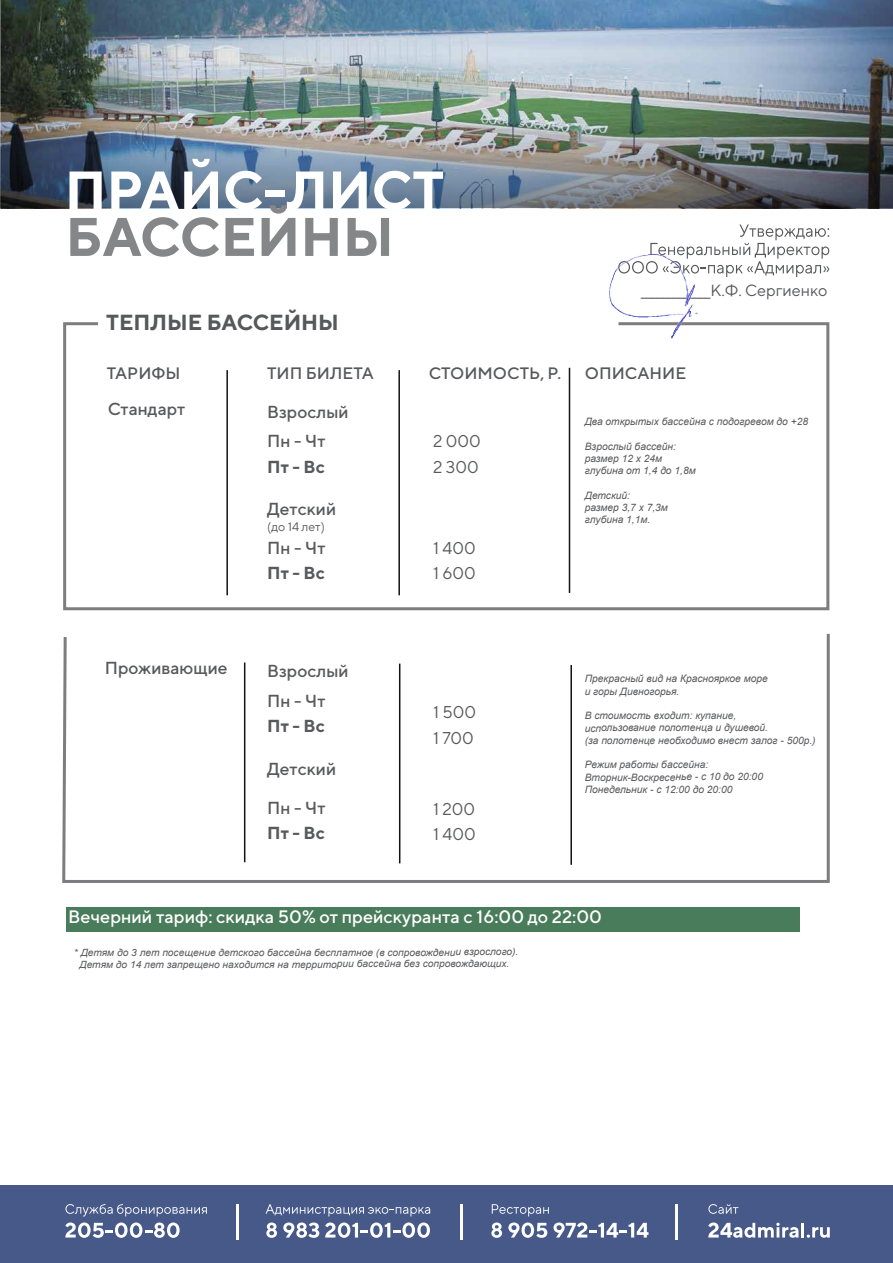
<style>
.page{position:relative;width:893px;height:1263px;background:#fff}
.page>*{position:absolute;margin:0;border:0;box-sizing:border-box;transform-origin:0 0}
.t1{font:700 54.3px "TT Norms";color:#858687}
.t2{font:700 21.75px "TT Norms";color:#57585a}
.t3{font:500 18px "TT Norms";color:#fff}
.t4{font:500 17.4px "TT Norms";color:#58595b}
.t5{font:700 17.4px "TT Norms";color:#58595b}
.t6{font:17.1px/25.7px "TT Norms";color:#58595b}
.t7{font:500 16.5px "TT Norms";color:#57585a}
.t8{font:16.2px "TT Norms";color:#58595b}
.t9{font:12.3px "TT Norms";color:#58595b}
.t10{font:italic 10.2px/12.3px "Arial";color:#58595b}
.t11{font:italic 9.9px/12px "Arial";color:#58595b;text-align:center}
</style>
<div class="page">
<img style="left:0;top:0;width:893px;height:209px">
<img style="left:1px;top:115px;width:892px;height:93px">
<div style="left:1px;top:1185px;width:892px;height:78px;background:#475988"></div>
<svg style="left:65px;top:1204px;width:142px;height:12px"></svg>
<svg style="left:65px;top:1222px;width:115px;height:16px"></svg>
<svg style="left:266px;top:1204px;width:164px;height:12px"></svg>
<svg style="left:266px;top:1222px;width:11px;height:16px"></svg>
<svg style="left:283px;top:1222px;width:36px;height:16px"></svg>
<svg style="left:325px;top:1222px;width:105px;height:16px"></svg>
<svg style="left:492px;top:1204px;width:57px;height:12px"></svg>
<svg style="left:491px;top:1222px;width:11px;height:16px"></svg>
<svg style="left:508px;top:1222px;width:39px;height:16px"></svg>
<svg style="left:553px;top:1222px;width:95px;height:15px"></svg>
<svg style="left:708px;top:1204px;width:30px;height:10px"></svg>
<svg style="left:708px;top:1222px;width:90px;height:16px"></svg>
<hr style="left:801px;top:1223px;width:3px;height:14px;background:#fff">
<svg style="left:807px;top:1227px;width:23px;height:11px"></svg>
<hr style="left:236px;top:1204px;width:3px;height:36px;background:#fff">
<hr style="left:460px;top:1204px;width:2px;height:36px;background:#fff">
<hr style="left:676px;top:1204px;width:2px;height:36px;background:#fff">
<svg style="left:63px;top:322px;width:767px;height:289px"></svg>
<svg style="left:650px;top:224px;width:179px;height:53px"></svg>
<svg style="left:111px;top:159px;width:107px;height:50px"></svg>
<svg style="left:226px;top:171px;width:36px;height:38px"></svg>
<div style="left:265px;top:190px;width:20px;height:7px;background:#fff"></div>
<svg style="left:287px;top:172px;width:36px;height:37px"></svg>
<svg style="left:333px;top:172px;width:34px;height:37px"></svg>
<svg style="left:374px;top:171px;width:69px;height:38px"></svg>
<svg style="left:70px;top:172px;width:32px;height:37px"></svg>
<hr style="left:398px;top:370px;width:2px;height:225px;background:#121314">
<hr style="left:226px;top:370px;width:2px;height:225px;background:#121314">
<svg style="left:62px;top:633px;width:768px;height:250px"></svg>
<img style="left:595px;top:249px;width:117px;height:105px">
<div style="left:67px;top:907px;width:733px;height:24px;background:#497c5b"></div>
<h1 class="t1" style="left:65px;top:203px;width:330px">БАССЕЙНЫ</h1>
<h3 class="t8" style="left:641px;top:280px;width:188px">_____________К.Ф. Сергиенко</h3>
<h2 class="t2" style="left:106px;top:308px;width:234px">ТЕПЛЫЕ БАССЕЙНЫ</h2>
<h3 class="t7" style="left:107px;top:363px;width:75px">ТАРИФЫ</h3>
<h3 class="t7" style="left:267px;top:363px;width:108px">ТИП БИЛЕТА</h3>
<h3 class="t7" style="left:429px;top:363px;width:134px">СТОИМОСТЬ, Р.</h3>
<h3 class="t7" style="left:585px;top:363px;width:103px">ОПИСАНИЕ</h3>
<h3 class="t4" style="left:108px;top:398px;width:79px">Стандарт</h3>
<h3 class="t4" style="left:267px;top:401px;width:83px">Взрослый</h3>
<p class="t10" style="left:585px;top:415px;width:225px">Два открытых бассейна с подогревом до +28</p>
<p class="t10" style="left:585px;top:440px;width:112px">Взрослый бассейн: размер 12 х 24м глубина от 1,4 до 1,8м</p>
<p class="t10" style="left:585px;top:489px;width:85px">Детский:<br>размер 3,7 х 7,3м глубина 1,1м.</p>
<h3 class="t4" style="left:267px;top:430px;width:60px">Пн - Чт</h3>
<h3 class="t5" style="left:267px;top:455px;width:59px">Пт - Вс</h3>
<h3 class="t6" style="left:433px;top:453px;width:47px">2 300</h3>
<h3 class="t6" style="left:433px;top:428px;width:49px">2 000</h3>
<h3 class="t4" style="left:267px;top:498px;width:70px">Детский</h3>
<p class="t9" style="left:267px;top:519px;width:59px">(до 14 лет)</p>
<h3 class="t4" style="left:105px;top:657px;width:124px">Проживающие</h3>
<h3 class="t4" style="left:267px;top:537px;width:60px">Пн - Чт</h3>
<h3 class="t5" style="left:267px;top:562px;width:59px">Пт - Вс</h3>
<h3 class="t4" style="left:267px;top:660px;width:83px">Взрослый</h3>
<h3 class="t4" style="left:267px;top:690px;width:60px">Пн - Чт</h3>
<h3 class="t5" style="left:267px;top:715px;width:59px">Пт - Вс</h3>
<h3 class="t4" style="left:267px;top:758px;width:70px">Детский</h3>
<h3 class="t4" style="left:267px;top:797px;width:60px">Пн - Чт</h3>
<h3 class="t5" style="left:267px;top:822px;width:59px">Пт - Вс</h3>
<h3 class="t6" style="left:433px;top:534px;width:44px">1 400<br>1 600</h3>
<h3 class="t6" style="left:433px;top:699px;width:44px">1 500<br>1 700</h3>
<h3 class="t6" style="left:433px;top:795px;width:44px">1 200<br>1 400</h3>
<p class="t10" style="left:585px;top:673px;width:185px">Прекрасный вид на Краснояркое море и горы Дивногорья.</p>
<p class="t10" style="left:585px;top:710px;width:232px">В стоимость входит: купание,<br>использование полотенца и душевой.<br>(за полотенце необходимо внест залог - 500р.)</p>
<p class="t10" style="left:585px;top:759px;width:180px">Режим работы бассейна:<br>Вторник-Воскресенье - с 10 до 20:00<br>Понедельник - с 12:00 до 20:00</p>
<h3 class="t3" style="left:68px;top:906px;width:535px">Вечерний тариф: скидка 50% от прейскуранта с 16:00 до 22:00</h3>
<p class="t11" style="left:74px;top:946px;width:446px">* Детям до 3 лет посещение детского бассейна бесплатное (в сопровождении взрослого).<br>Детям до 14 лет запрещено находится на территории бассейна без сопровождающих.</p>
</div>
